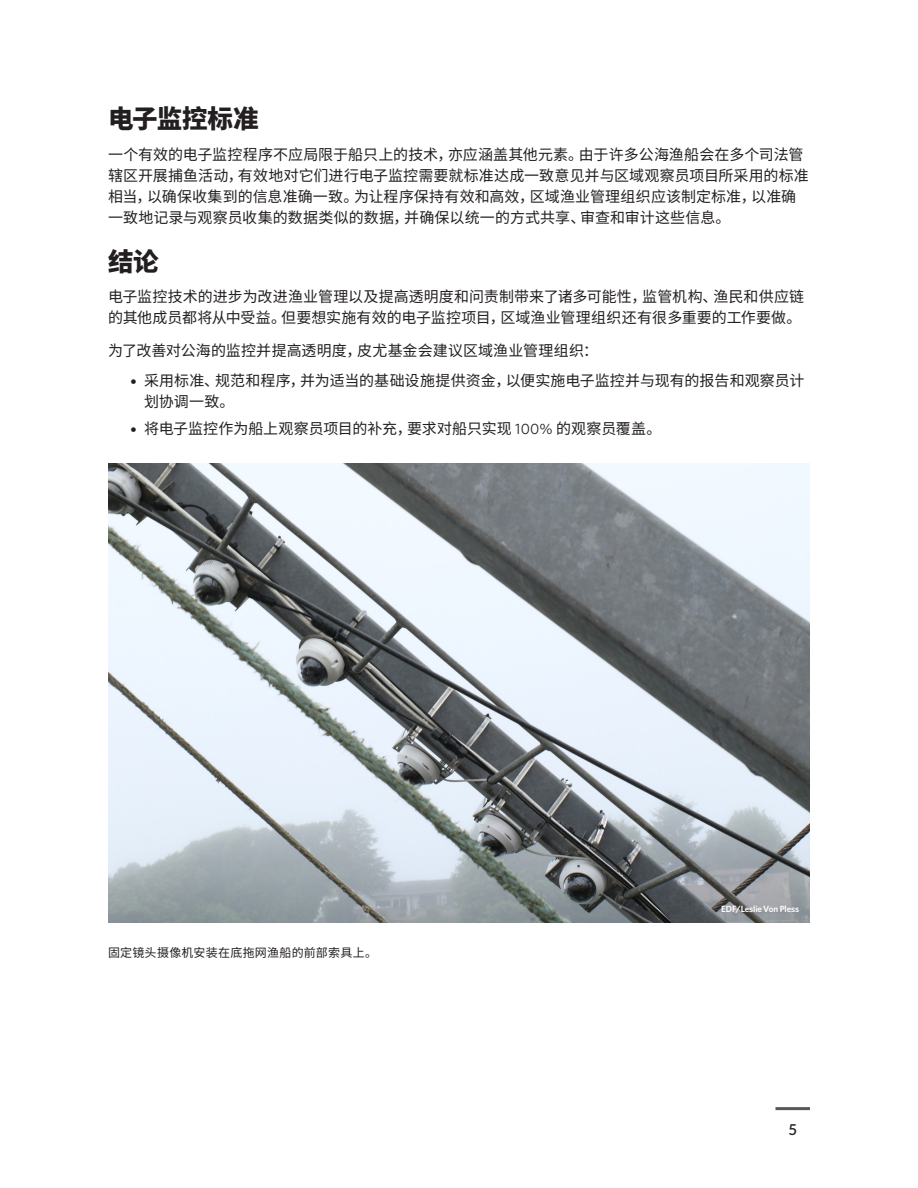
<style>
.page{position:relative;width:918px;height:1188px;background:#fff}
.page>*{position:absolute;margin:0;border:0;box-sizing:border-box;transform-origin:0 0}
.t1{font:900 25.5px "Noto Sans CJ Ksc";letter-spacing:-.01em;color:#231f20}
.Body{font:15px/21px "Noto Sans CJ Ksc";letter-spacing:.005em;color:#231f20}
.t2{font:600 15px "Lato";color:#231f20}
.Photo_caption{font:12px "Noto Sans CJ Ksc";letter-spacing:.02em;color:#231f20}
.Photo_credit{font:600 9px "Whitney";letter-spacing:-.015em;color:#fff}
.s1{font-family:"Museo Sans 500"}
.s2{font-family:"Whitney"}
</style>
<div class="page">
<hr style="left:776px;top:1107px;width:34px;height:3px;background:#57585a">
<img style="left:108px;top:463px;width:702px;height:459px">
<h1 class="t1" style="left:108px;top:105px;width:152px">电子监控标准</h1>
<p class="Body" style="left:108px;top:144px;width:702px">一个有效的电子监控程序不应局限于船只上的技术，亦应涵盖其他元素。由于许多公海渔船会在多个司法管辖区开展捕鱼活动，有效地对它们进行电子监控需要就标准达成一致意见并与区域观察员项目所采用的标准相当，以确保收集到的信息准确一致。为让程序保持有效和高效，区域渔业管理组织应该制定标准，以准确一致地记录与观察员收集的数据类似的数据，并确保以统一的方式共享、审查和审计这些信息。</p>
<h1 class="t1" style="left:108px;top:247px;width:52px">结论</h1>
<p class="Body" style="left:108px;top:287px;width:698px">电子监控技术的进步为改进渔业管理以及提高透明度和问责制带来了诸多可能性，监管机构、渔民和供应链的其他成员都将从中受益。但要想实施有效的电子监控项目，区域渔业管理组织还有很多重要的工作要做。</p>
<p class="Body" style="left:108px;top:341px;width:492px">为了改善对公海的监控并提高透明度，皮尤基金会建议区域渔业管理组织：</p>
<p class="Body" style="left:144px;top:371px;width:662px;text-indent:-14px"><span class="s1">•</span> 采用标准、规范和程序，并为适当的基础设施提供资金，以便实施电子监控并与现有的报告和观察员计划协调一致。</p>
<p class="Body" style="left:130px;top:419px;width:533px"><span class="s1">•</span> 将电子监控作为船上观察员项目的补充，要求对船只实现 <span class="s2">100%</span> 的观察员覆盖。</p>
<p class="Photo_caption" style="left:108px;top:946px;width:271px">固定镜头摄像机安装在底拖网渔船的前部索具上。</p>
<p class="Photo_credit" style="left:721px;top:903px;width:79px">EDF/Leslie Von Pless</p>
<p class="t2" style="left:788px;top:1119px;width:10px">5</p>
</div>
